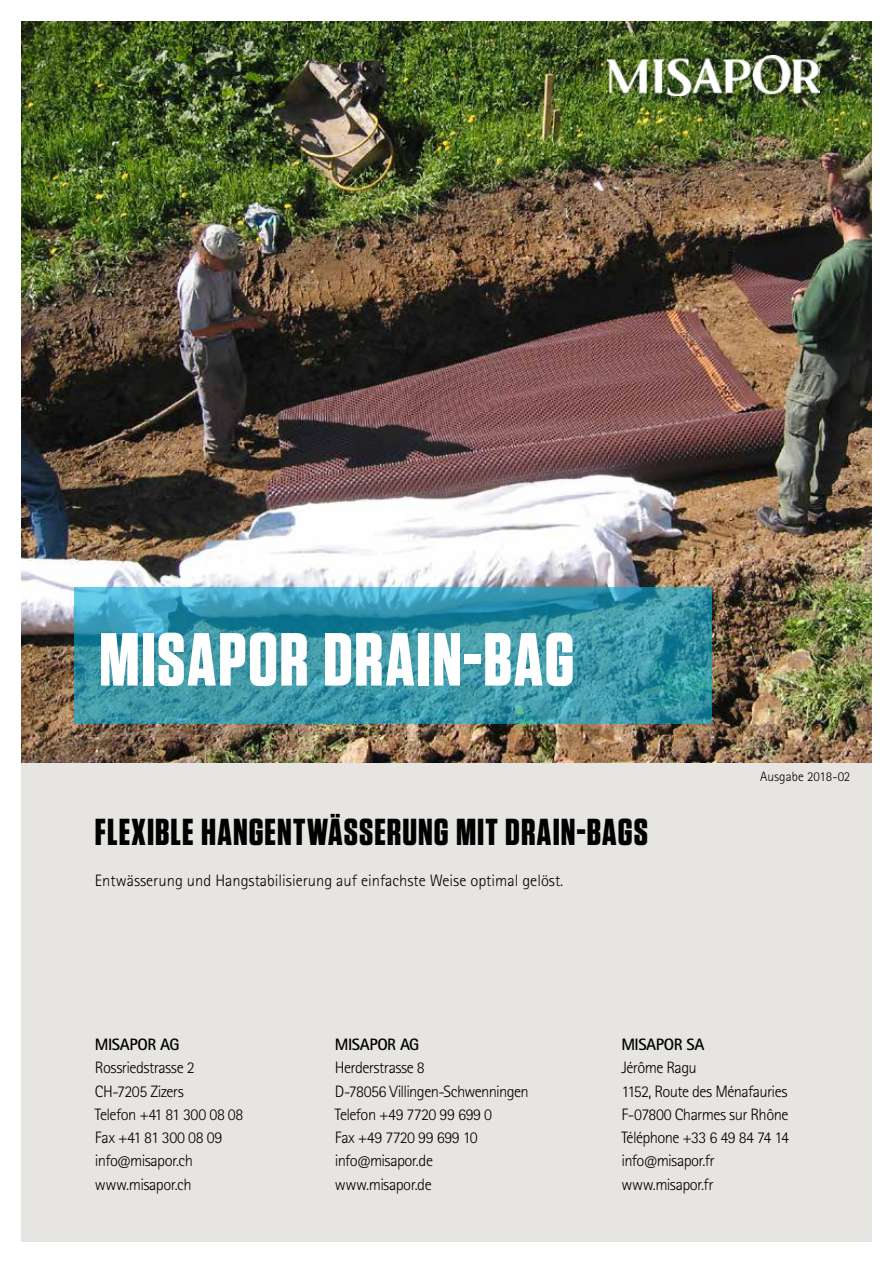
<style>
.page{position:relative;width:893px;height:1263px;background:#fff}
.page>*{position:absolute;margin:0;border:0;box-sizing:border-box;transform-origin:0 0}
.t1{font:700 75px "Tungsten";letter-spacing:.025em;color:#fff}
.t2{font:700 37.5px "Tungsten";letter-spacing:.03em;color:#000}
.t3{font:300 16.5px/23.2px "Rotis Sans Serif Std";letter-spacing:-.03em;color:#000}
.t4{font:300 16.5px "Rotis Sans Serif Std";color:#000}
.t5{font:700 16.5px "Rotis Sans Serif Std";letter-spacing:-.03em;color:#000}
.t6{font:300 13.5px "Rotis Sans Serif Std";color:#000}
</style>
<div class="page">
<img style="left:21px;top:21px;width:851px;height:742px">
<div style="left:21px;top:763px;width:851px;height:479px;background:#e7e5e1"></div>
<svg style="left:74px;top:587px;width:637px;height:137px;background:#3997aa"></svg>
<img style="left:607px;top:55px;width:213px;height:40px">
<h1 class="t1" style="left:99px;top:619px;width:477px">MISAPOR DRAIN-BAG</h1>
<h2 class="t2" style="left:95px;top:812px;width:554px">FLEXIBLE HANGENTWÄSSERUNG MIT DRAIN-BAGS</h2>
<p class="t4" style="left:95px;top:871px;width:470px">Entwässerung und Hangstabilisierung auf einfachste Weise optimal gelöst.</p>
<p class="t6" style="left:760px;top:769px;width:92px">Ausgabe 2018-02</p>
<p class="t5" style="left:95px;top:1034px;width:86px">MISAPOR AG</p>
<p class="t3" style="left:95px;top:1056px;width:150px">Rossriedstrasse 2<br>CH-7205 Zizers<br>Telefon +41 81 300 08 08<br>Fax +41 81 300 08 09 info@misapor.ch www.misapor.ch</p>
<p class="t5" style="left:335px;top:1034px;width:86px">MISAPOR AG</p>
<p class="t3" style="left:335px;top:1056px;width:195px">Herderstrasse 8<br>D-78056 Villingen-Schwenningen<br>Telefon +49 7720 99 699 0<br>Fax +49 7720 99 699 10 info@misapor.de www.misapor.de</p>
<p class="t5" style="left:621px;top:1034px;width:85px">MISAPOR SA</p>
<p class="t3" style="left:621px;top:1056px;width:169px">Jérôme Ragu<br>1152, Route des Ménafauries<br>F-07800 Charmes sur Rhône<br>Téléphone +33 6 49 84 74 14 info@misapor.fr www.misapor.fr</p>
</div>
